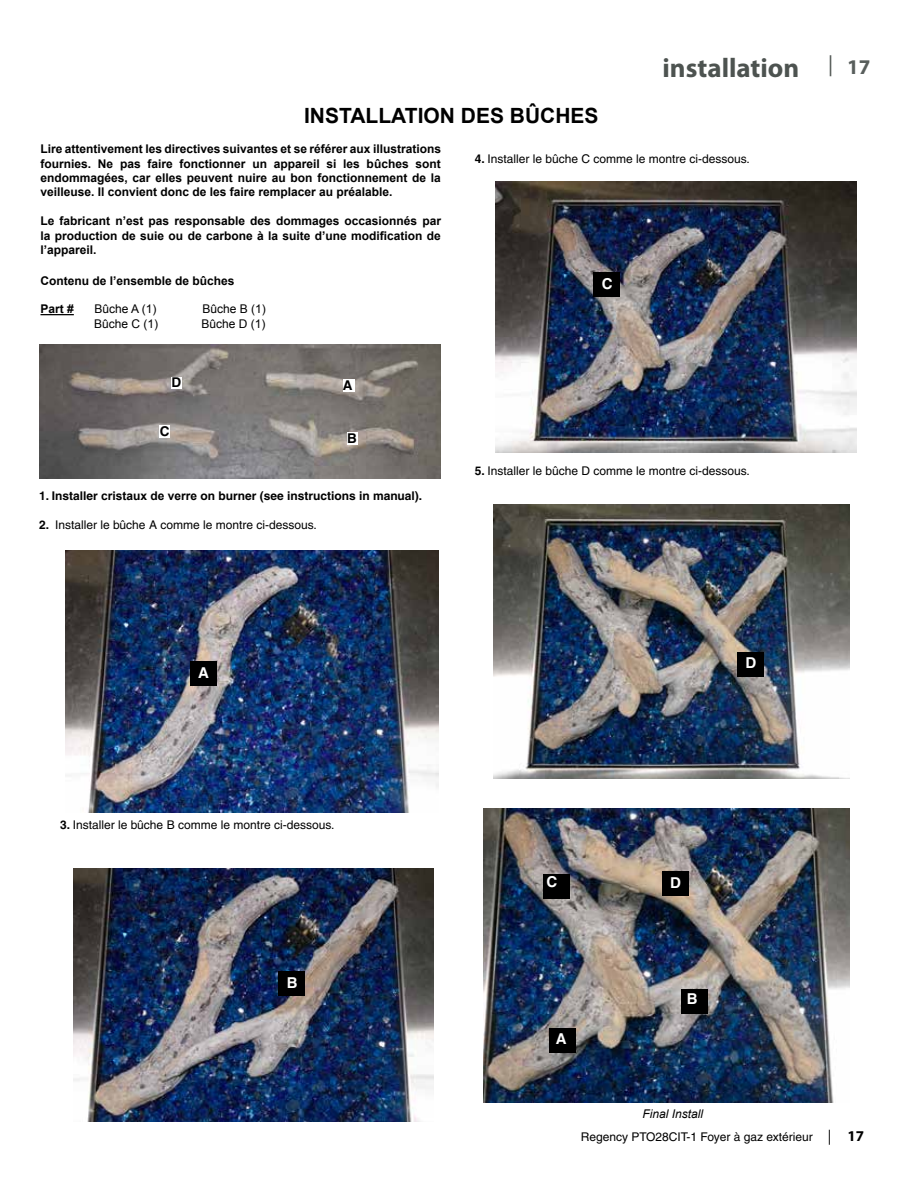
<style>
.page{position:relative;width:918px;height:1188px;background:#fff}
.page>*{position:absolute;margin:0;border:0;box-sizing:border-box;transform-origin:0 0}
.t1{font:700 27px "Myriad Pro";color:#4d5350}
.t2{font:700 21px "Arial";color:#000}
.t3{font:700 15px "Helvetica";color:#fff}
.t4{font:700 13.5px "Helvetica";color:#000}
.t5{font:700 12px/14.4px "Arial";color:#000;text-align:justify}
.t6{font:12px "Helvetica";color:#000}
.t7{font:700 12px "Helvetica";color:#000}
.t8{font:12px "Arial";color:#000}
.t9{font:italic 12px "Arial";color:#000}
.s1{font-size:21px;color:#585e5c}
.s2{font-family:"Arial"}
.s3{font-weight:700}
.s4{font-family:"Myriad Pro";font-size:15px}
.s5{font-family:"Myriad Pro";font-weight:700;font-size:15px}
</style>
<div class="page">
<img style="left:39px;top:345px;width:402px;height:134px">
<div style="left:343px;top:380px;width:12px;height:12px;background:#fff"></div>
<div style="left:347px;top:432px;width:10px;height:13px;background:#fff"></div>
<div style="left:160px;top:425px;width:10px;height:13px;background:#fff"></div>
<div style="left:171px;top:377px;width:11px;height:12px;background:#fff"></div>
<hr style="left:40px;top:314px;width:34px;height:1px;background:#000">
<img style="left:66px;top:550px;width:372px;height:263px">
<div style="left:190px;top:661px;width:26px;height:25px;background:#000"></div>
<img style="left:73px;top:868px;width:360px;height:254px">
<div style="left:279px;top:971px;width:26px;height:25px;background:#000"></div>
<img style="left:496px;top:182px;width:360px;height:270px">
<div style="left:594px;top:272px;width:26px;height:25px;background:#000"></div>
<img style="left:494px;top:504px;width:356px;height:275px">
<div style="left:737px;top:652px;width:27px;height:24px;background:#000"></div>
<img style="left:484px;top:808px;width:366px;height:294px">
<div style="left:549px;top:1028px;width:26px;height:25px;background:#000"></div>
<div style="left:662px;top:872px;width:26px;height:24px;background:#000"></div>
<div style="left:681px;top:990px;width:26px;height:24px;background:#000"></div>
<div style="left:543px;top:874px;width:26px;height:24px;background:#000"></div>
<h2 class="t2" style="left:304px;top:101px;width:296px">INSTALLATION DES BÛCHES</h2>
<h1 class="t1" style="left:663px;top:50px;width:209px">installation <sup>|</sup> <span class="s1">17</span></h1>
<p class="t5" style="left:40px;top:142px;width:402px">Lire attentivement les directives suivantes et se référer aux illustrations fournies. Ne pas faire fonctionner un appareil si les bûches sont endommagées, car elles peuvent nuire au bon fonctionnement de la veilleuse. Il convient donc de les faire remplacer au préalable.</p>
<p class="t5" style="left:40px;top:214px;width:402px">Le fabricant n’est pas responsable des dommages occasionnés par la production de suie ou de carbone à la suite d’une modification de l’appareil.</p>
<p class="t5" style="left:40px;top:274px;width:196px">Contenu de l’ensemble de bûches</p>
<p class="t5" style="left:40px;top:302px;width:35px">Part #</p>
<p class="t8" style="left:94px;top:301px;width:64px">Bûche A (1)</p>
<p class="t8" style="left:202px;top:301px;width:65px">Bûche B (1)</p>
<p class="t8" style="left:94px;top:316px;width:66px">Bûche C (1)</p>
<p class="t8" style="left:202px;top:316px;width:66px">Bûche D (1)</p>
<p class="t4" style="left:171px;top:374px;width:11px">D</p>
<p class="t4" style="left:160px;top:423px;width:11px">C</p>
<p class="t4" style="left:343px;top:377px;width:11px">A</p>
<p class="t4" style="left:347px;top:430px;width:11px">B</p>
<p class="t7" style="left:39px;top:489px;width:385px">1. Installer <span class="s2">cristaux de verre</span> on burner (see instructions in manual).</p>
<p class="t6" style="left:39px;top:518px;width:279px"><span class="s3">2.</span> Installer le bûche A comme le montre ci-dessous.</p>
<p class="t6" style="left:475px;top:152px;width:277px"><span class="s3">4.</span> Installer le bûche C comme le montre ci-dessous.</p>
<p class="t3" style="left:602px;top:274px;width:12px">C</p>
<p class="t6" style="left:475px;top:464px;width:277px"><span class="s3">5.</span> Installer le bûche D comme le montre ci-dessous.</p>
<p class="t3" style="left:198px;top:663px;width:12px">A</p>
<p class="t3" style="left:745px;top:654px;width:12px">D</p>
<p class="t6" style="left:60px;top:818px;width:276px"><span class="s3">3.</span> Installer le bûche B comme le montre ci-dessous.</p>
<p class="t3" style="left:287px;top:973px;width:12px">B</p>
<p class="t3" style="left:547px;top:873px;width:12px">C</p>
<p class="t3" style="left:670px;top:874px;width:12px">D</p>
<p class="t3" style="left:556px;top:1030px;width:12px">A</p>
<p class="t3" style="left:687px;top:989px;width:12px">B</p>
<p class="t9" style="left:642px;top:1106px;width:62px">Final Install</p>
<p class="t6" style="left:581px;top:1129px;width:285px">Regency PTO28CIT-1 Foyer à gaz extérieur <span class="s4">|</span> <span class="s5">17</span></p>
</div>
